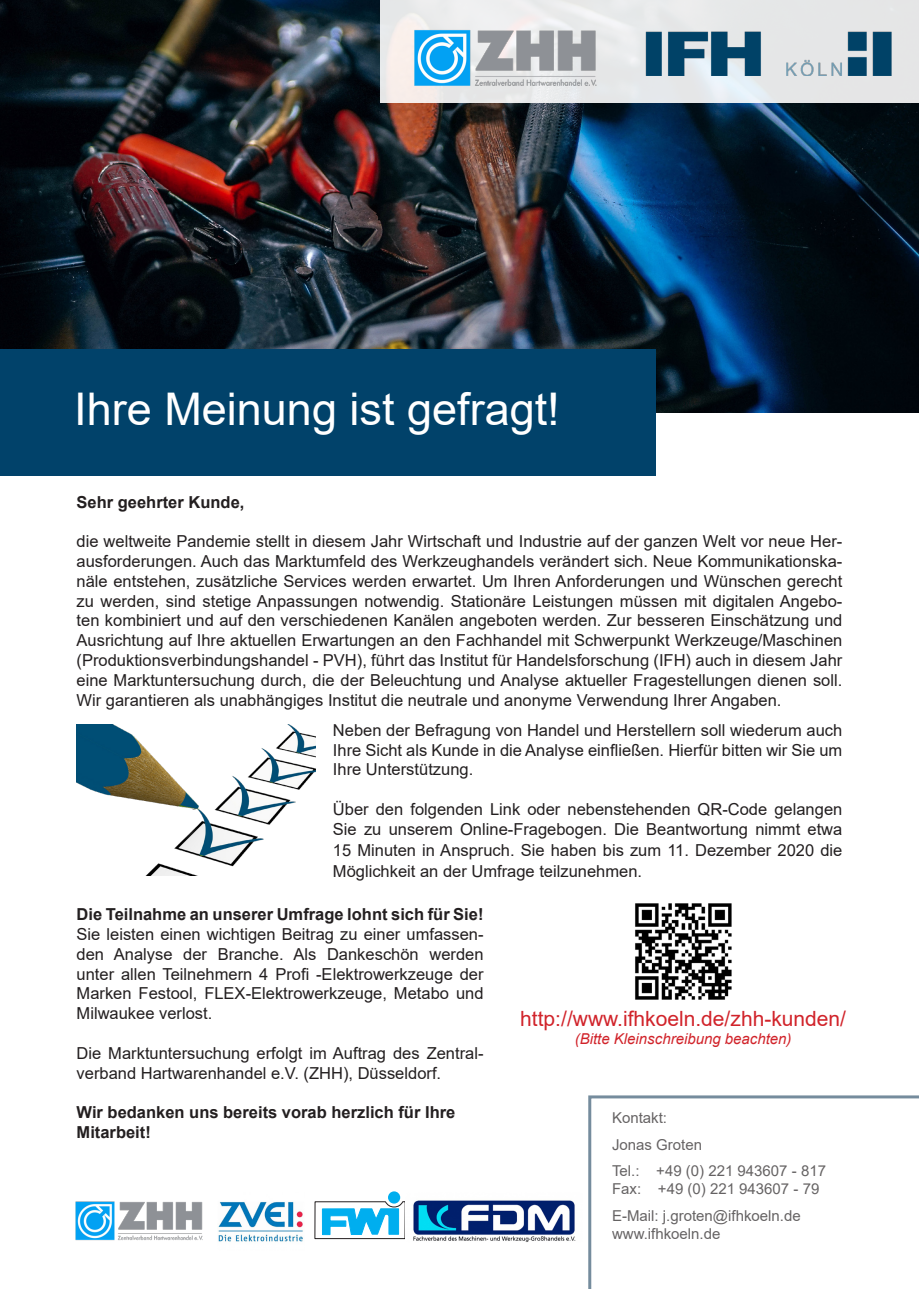
<style>
.page{position:relative;width:919px;height:1289px;background:#fff}
.page>*{position:absolute;margin:0;border:0;box-sizing:border-box;transform-origin:0 0}
.t1{font:45px "Arial";color:#fff}
.t2{font:21px "Arial";color:#d1232a}
.t3{font:16.5px/19.8px "Arial";color:#231f20;text-align:justify}
.t4{font:700 16.5px/19.8px "Arial";color:#231f20}
.t5{font:15px/26.5px "Arial";color:#231f20}
.t6{font:italic 15px "Arial";color:#d1232a}
</style>
<div class="page">
<img style="left:635px;top:903px;width:97px;height:97px">
<img style="left:0;top:0;width:918px;height:413px">
<div style="left:0;top:349px;width:655px;height:127px;background:#01426a"></div>
<img style="left:77px;top:724px;width:239px;height:152px">
<div style="left:380px;top:0;width:538px;height:103px;background:linear-gradient(to right,#efeeee,#e3e6e7)"></div>
<img style="left:405px;top:20px;width:199px;height:75px">
<svg style="left:588px;top:1095px;width:330px;height:193px"></svg>
<img style="left:75px;top:1201px;width:128px;height:40px">
<div style="left:388px;top:1191px;width:12px;height:12px;background:#00aeef;border-radius:50%"></div>
<svg style="left:314px;top:1200px;width:91px;height:39px"></svg>
<img style="left:218px;top:1201px;width:85px;height:41px">
<img style="left:413px;top:1200px;width:163px;height:42px">
<img style="left:645px;top:32px;width:247px;height:43px">
<p class="t1" style="left:74px;top:378px;width:487px">Ihre Meinung ist gefragt!</p>
<p class="t4" style="left:77px;top:492px;width:169px">Sehr geehrter Kunde,</p>
<p class="t3" style="left:77px;top:531px;width:767px">die weltweite Pandemie stellt in diesem Jahr Wirtschaft und Industrie auf der ganzen Welt vor neue Her&shy;ausforderungen. Auch das Marktumfeld des Werkzeughandels verändert sich. Neue Kommunikationska&shy;näle entstehen, zusätzliche Services werden erwartet. Um Ihren Anforderungen und Wünschen gerecht zu werden, sind stetige Anpassungen notwendig. Stationäre Leistungen müssen mit digitalen Angebo&shy;ten kombiniert und auf den verschiedenen Kanälen angeboten werden. Zur besseren Einschätzung und Ausrichtung auf Ihre aktuellen Erwartungen an den Fachhandel mit Schwerpunkt Werkzeuge/Maschinen (Produktionsverbindungshandel - PVH), führt das Institut für Handelsforschung (IFH) auch in diesem Jahr eine Marktuntersuchung durch, die der Beleuchtung und Analyse aktueller Fragestellungen dienen soll.<br>Wir garantieren als unabhängiges Institut die neutrale und anonyme Verwendung Ihrer Angaben.</p>
<p class="t3" style="left:333px;top:720px;width:511px">Neben der Befragung von Handel und Herstellern soll wiederum auch Ihre Sicht als Kunde in die Analyse einfließen. Hierfür bitten wir Sie um Ihre Unterstützung.</p>
<p class="t3" style="left:333px;top:798px;width:511px;line-height:20.5px">Über den folgenden Link oder nebenstehenden QR-Code gelangen Sie zu unserem Online-Fragebogen. Die Beantwortung nimmt etwa 15 Minuten in Anspruch. Sie haben bis zum 11. Dezember 2020 die Möglichkeit an der Umfrage teilzunehmen.</p>
<p class="t4" style="left:77px;top:904px;width:408px">Die Teilnahme an unserer Umfrage lohnt sich für Sie!</p>
<p class="t3" style="left:77px;top:924px;width:408px">Sie leisten einen wichtigen Beitrag zu einer umfassen&shy;den Analyse der Branche. Als Dankeschön werden unter allen Teilnehmern 4 Profi -Elektrowerkzeuge der Marken Festool, FLEX-Elektrowerkzeuge, Metabo und Milwaukee verlost.</p>
<p class="t3" style="left:77px;top:1043px;width:408px">Die Marktuntersuchung erfolgt im Auftrag des Zentral&shy;verband Hartwarenhandel e.V. (ZHH), Düsseldorf.</p>
<p class="t4" style="left:77px;top:1102px;width:380px">Wir bedanken uns bereits vorab herzlich für Ihre<br>Mitarbeit!</p>
<p class="t2" style="left:520px;top:1003px;width:327px">http://www.ifhkoeln.de/zhh-kunden/</p>
<p class="t6" style="left:574px;top:1028px;width:218px">(Bitte Kleinschreibung beachten)</p>
<p class="t5" style="left:612px;top:1104px;width:215px">Kontakt:<br>Jonas Groten<br>Tel.: +49 (0) 221 943607 - 817</p>
<p class="t5" style="left:612px;top:1175px;width:209px">Fax: +49 (0) 221 943607 - 79<br>E-Mail: j.groten@ifhkoeln.de</p>
<p class="t5" style="left:612px;top:1220px;width:110px">www.ifhkoeln.de</p>
</div>
